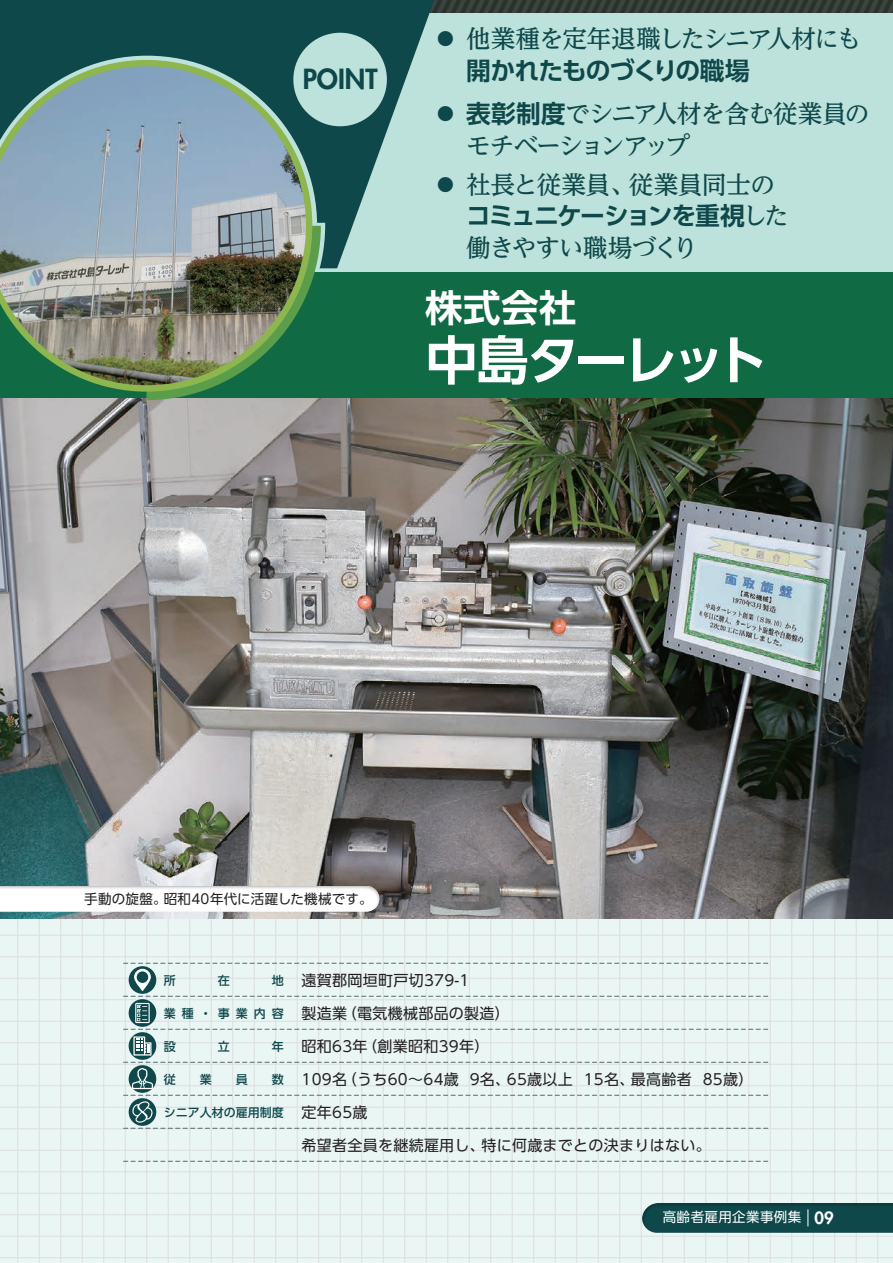
<style>
.page{position:relative;width:893px;height:1263px;background:#fff}
.page>*{position:absolute;margin:0;border:0;box-sizing:border-box;transform-origin:0 0}
.t1{font:700 52.5px "UD Shin Go Pro De";letter-spacing:-.07em;color:#fff}
.t2{font:700 37.5px "UD Shin Go Pro De";color:#fff}
.t3{font:800 27px "Futura";color:#0f484b}
.t4{font:500 24.75px/31.5px "UD Reimin Pro";letter-spacing:-.05em;color:#0f484b}
.t5{font:500 24.75px/31.5px "UD Reimin Pro";letter-spacing:-.03em;color:#0f484b}
.t6{font:15px "UD Shin Go Pro";letter-spacing:.02em;color:#231f20}
.t7{font:13.5px "UD Shin Go Pro";letter-spacing:.02em;color:#231f20}
.t8{font:13.5px "UD Shin Go Pro";letter-spacing:.03em;color:#fff}
.t9{font:500 12px "UD Shin Go Pro";color:#0f484b}
.s1{font-family:"UD Shin Go Pro De";font-weight:700}
.s2{font-family:"Futura";font-weight:800;font-size:16.5px}
</style>
<div class="page">
<svg style="left:0;top:918px;width:893px;height:345px;background:#e7f2f1"></svg>
<img style="left:0;top:398px;width:893px;height:520px">
<svg style="left:129px;top:999px;width:27px;height:28px"></svg>
<svg style="left:129px;top:1032px;width:27px;height:28px"></svg>
<svg style="left:129px;top:1065px;width:27px;height:28px"></svg>
<svg style="left:135px;top:1003px;width:15px;height:20px"></svg>
<svg style="left:133px;top:1036px;width:18px;height:19px"></svg>
<svg style="left:124px;top:963px;width:646px;height:34px;background:#dfebea"></svg>
<svg style="left:124px;top:1029px;width:646px;height:1px"></svg>
<svg style="left:124px;top:1062px;width:646px;height:27px;background:#e0ecea"></svg>
<svg style="left:124px;top:1095px;width:646px;height:34px;background:#dfebea"></svg>
<svg style="left:124px;top:1161px;width:646px;height:1px"></svg>
<svg style="left:0;top:886px;width:379px;height:25px"></svg>
<div style="left:0;top:0;width:893px;height:276px;background:#bde2dc"></div>
<div style="left:0;top:0;width:893px;height:13px;background:#313c36"></div>
<svg style="left:0;top:0;width:434px;height:268px;fill:#0f484b"></svg>
<div style="left:0;top:273px;width:893px;height:125px;background:#106a44"></div>
<svg style="left:146px;top:223px;width:179px;height:177px"></svg>
<svg style="left:0;top:60px;width:312px;height:332px"></svg>
<img style="left:0;top:66px;width:306px;height:319px">
<div style="left:293px;top:33px;width:94px;height:93px;background:#bde2dc;border-radius:50%"></div>
<svg style="left:642px;top:1203px;width:251px;height:30px;background:#144a4d"></svg>
<p class="t3" style="left:303px;top:61px;width:76px">POINT</p>
<p class="t4" style="left:433px;top:22px;width:430px">● 他業種を定年退職したシニア人材にも　 <span class="s1">開かれたものづくりの職場</span></p>
<p class="t4" style="left:433px;top:97px;width:438px">● <span class="s1">表彰制度</span>でシニア人材を含む従業員の　 モチベーションアップ</p>
<p class="t5" style="left:433px;top:168px;width:357px">● 社長と従業員、従業員同士の　 <span class="s1">コミュニケーションを重視</span>した　 働きやすい職場づくり</p>
<p class="t2" style="left:425px;top:277px;width:153px">株式会社</p>
<p class="t1" style="left:425px;top:317px;width:344px">中島ターレット</p>
<p class="t7" style="left:84px;top:888px;width:290px">手動の旋盤。昭和40年代に活躍した機械です。</p>
<p class="t9" style="left:164px;top:970px;width:13px">所</p>
<p class="t9" style="left:218px;top:970px;width:13px">在</p>
<p class="t9" style="left:272px;top:970px;width:13px">地</p>
<p class="t9" style="left:164px;top:1003px;width:121px">業種・事業内容</p>
<p class="t9" style="left:164px;top:1036px;width:13px">設</p>
<p class="t9" style="left:218px;top:1036px;width:13px">立</p>
<p class="t9" style="left:272px;top:1036px;width:13px">年</p>
<p class="t9" style="left:164px;top:1069px;width:13px">従</p>
<p class="t9" style="left:200px;top:1069px;width:13px">業</p>
<p class="t9" style="left:236px;top:1069px;width:13px">員</p>
<p class="t9" style="left:272px;top:1069px;width:13px">数</p>
<p class="t9" style="left:164px;top:1102px;width:121px">シニア人材の雇用制度</p>
<p class="t6" style="left:302px;top:968px;width:169px">遠賀郡岡垣町戸切379-1</p>
<p class="t6" style="left:302px;top:1001px;width:210px">製造業（電気機械部品の製造）</p>
<p class="t6" style="left:302px;top:1034px;width:189px">昭和63年（創業昭和39年）</p>
<p class="t6" style="left:302px;top:1067px;width:453px">109名（うち60～64歳 9名、65歳以上 15名、最高齢者 85歳）</p>
<p class="t6" style="left:302px;top:1100px;width:67px">定年65歳</p>
<p class="t6" style="left:302px;top:1133px;width:411px">希望者全員を継続雇用し、特に何歳までとの決まりはない。</p>
<p class="t8" style="left:663px;top:1206px;width:172px">高齢者雇用企業事例集 <span class="s2">09</span></p>
</div>
